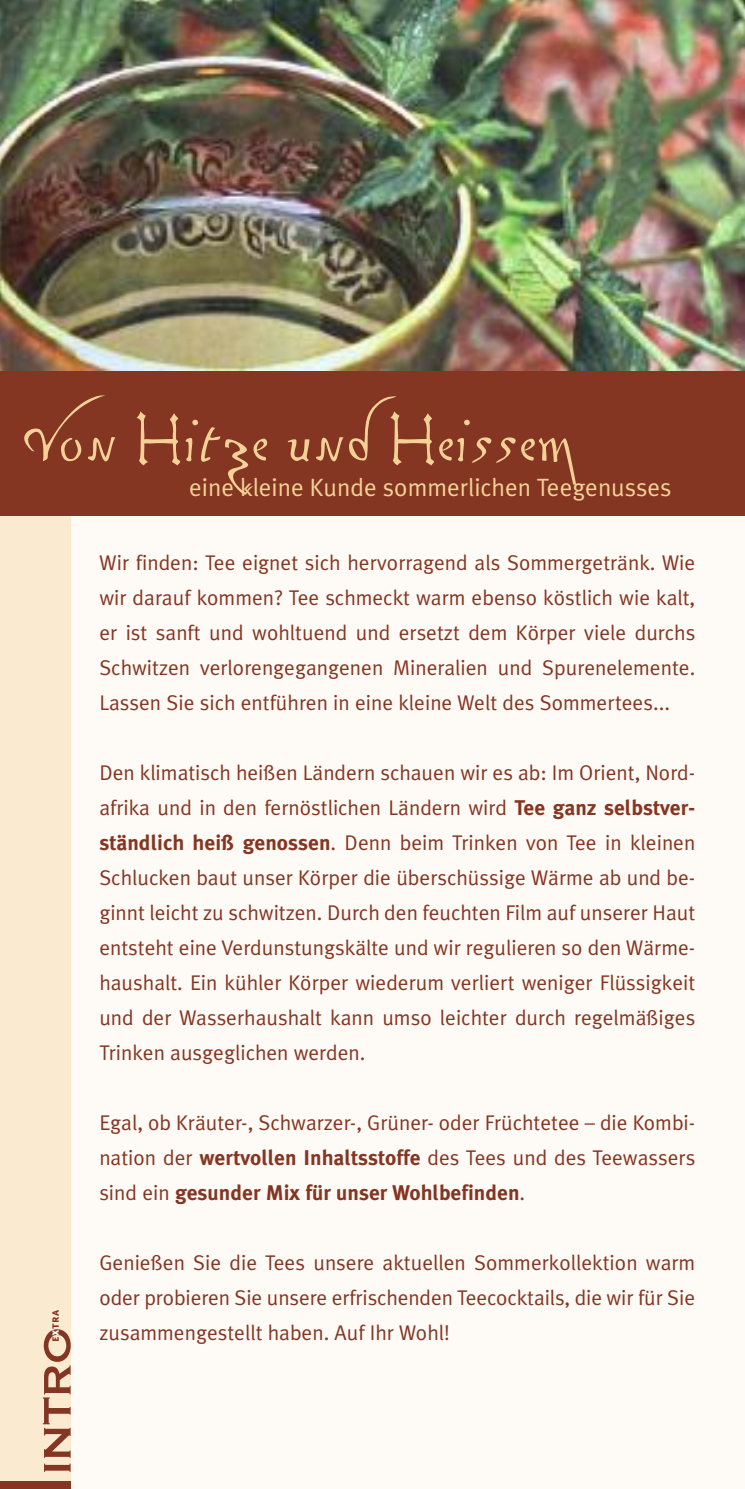
<style>
.page{position:relative;width:745px;height:1489px;background:#fff}
.page>*{position:absolute;margin:0;border:0;box-sizing:border-box;transform-origin:0 0}
.t1{font:105px "Leonardo Hand";letter-spacing:.025em;color:#f4d297}
.t2{font:50.5px "Copperplate";color:#853622}
.t3{font:25px "Meta Plus Normal";color:#f4d297}
.t4{font:21.25px/35px "Meta Plus Normal";color:#853622;text-align:justify}
.t5{font:700 21.25px "Meta Plus";color:#853622}
.t6{font:11.75px "Meta Plus Bold Caps";letter-spacing:.04em;color:#853622}
.s1{font-family:"Meta Plus";font-weight:700}
.s2{font-family:"Meta Plus Normal";font-weight:400}
</style>
<div class="page">
<div style="left:0;top:0;width:744px;height:1488px;background:#fefaf5"></div>
<div style="left:0;top:369px;width:744px;height:146px;background:#853622"></div>
<div style="left:0;top:515px;width:71px;height:973px;background:#faebd0"></div>
<img style="left:0;top:0;width:744px;height:370px">
<div style="left:0;top:1481px;width:71px;height:7px;background:#853622"></div>
<h1 class="t1" style="left:25px;top:363px;width:549px">Von Hitze und Heissem</h1>
<p class="t3" style="left:189px;top:472px;width:483px">eine kleine Kunde sommerlichen Teegenusses</p>
<p class="t4" style="left:99px;top:545px;width:597px">Wir finden: Tee eignet sich hervorragend als Sommergetränk. Wie wir darauf kommen? Tee schmeckt warm ebenso köstlich wie kalt, er ist sanft und wohltuend und ersetzt dem Körper viele durchs Schwitzen verlorengegangenen Mineralien und Spurenelemente.<br>Lassen Sie sich entführen in eine kleine Welt des Sommertees...</p>
<p class="t4" style="left:99px;top:755px;width:597px">Den klimatisch heißen Ländern schauen wir es ab: Im Orient, Nord&shy;afrika und in den fernöstlichen Ländern wird <span class="s1">Tee ganz selbstver&shy;ständlich heiß genossen</span>. Denn beim Trinken von Tee in kleinen Schlucken baut unser Körper die überschüssige Wärme ab und be&shy;ginnt leicht zu schwitzen. Durch den feuchten Film auf unserer Haut entsteht eine Verdunstungskälte und wir regulieren so den Wärme&shy;haushalt. Ein kühler Körper wiederum verliert weniger Flüssigkeit und der Wasserhaushalt kann umso leichter durch regelmäßiges Trinken ausgeglichen werden.</p>
<p class="t6" style="left:48px;top:1341px;width:33px;rotate:-90deg">extra</p>
<h2 class="t2" style="left:32px;top:1475px;width:152px;rotate:-90deg">INTRO</h2>
<p class="t4" style="left:99px;top:1105px;width:597px">Egal, ob Kräuter-, Schwarzer-, Grüner- oder Früchtetee – die Kombi&shy;nation der <span class="s1">wertvollen Inhaltsstoffe</span> des Tees und des Teewassers</p>
<p class="t5" style="left:99px;top:1180px;width:427px"><span class="s2">sind ein</span> gesunder Mix für unser Wohlbefinden<span class="s2">.</span></p>
<p class="t4" style="left:99px;top:1245px;width:597px">Genießen Sie die Tees unsere aktuellen Sommerkollektion warm oder probieren Sie unsere erfrischenden Teecocktails, die wir für Sie zusammengestellt haben. Auf Ihr Wohl!</p>
</div>
